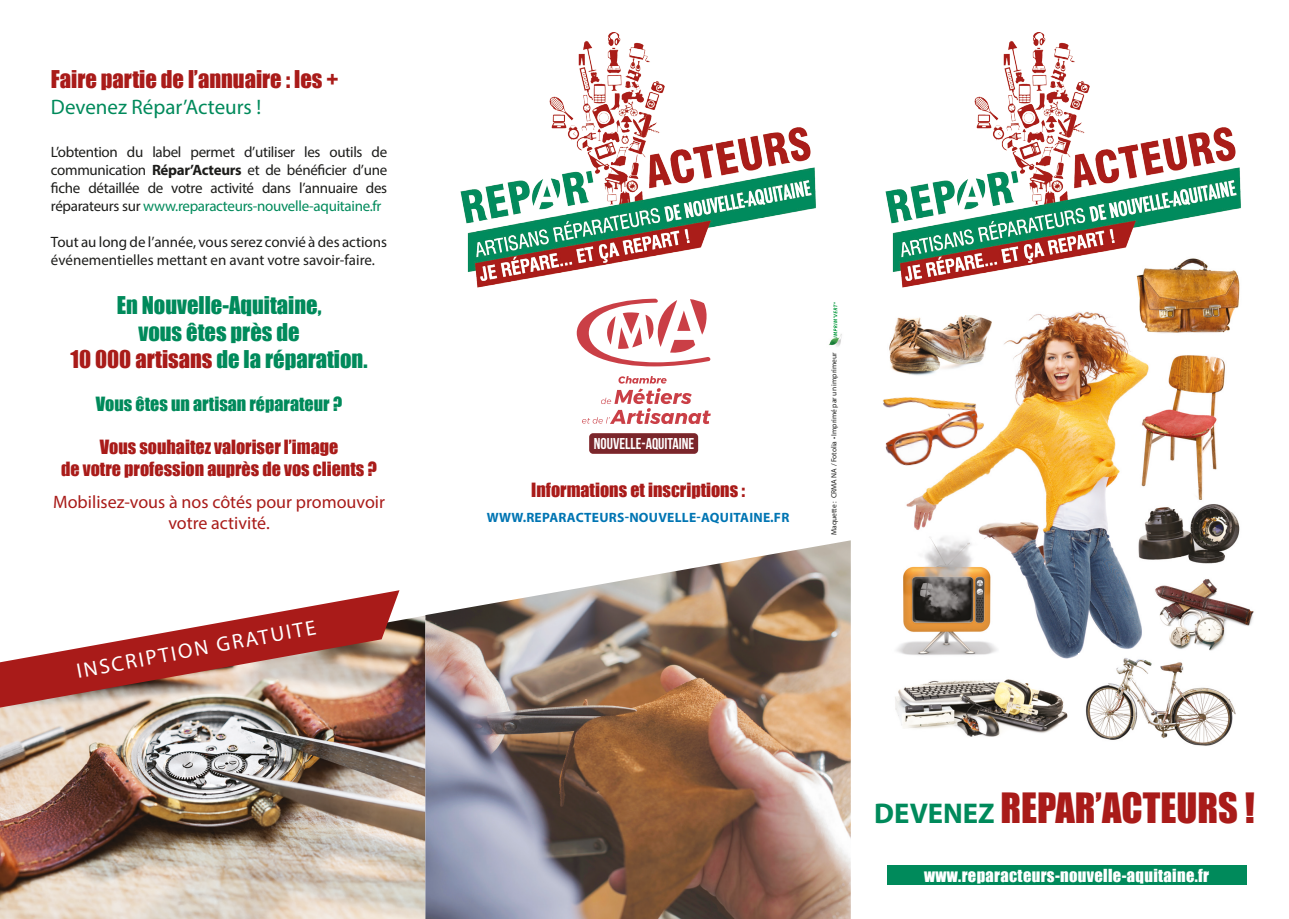
<style>
.page{position:relative;width:1289px;height:919px;background:#fff}
.page>*{position:absolute;margin:0;border:0;box-sizing:border-box;transform-origin:0 0}
.t1{font:38.4px "Impact";color:#a91b19}
.t2{font:22.5px "Impact";color:#008a5b}
.t3{font:22.5px "Impact";color:#a91b19}
.t4{font:21px "Myriad Pro";color:#008a5b}
.t5{font:21px "Myriad Pro";color:#fff}
.t6{font:18px/21.6px "Impact";color:#a91b19;text-align:center}
.t7{font:18px/21.6px "Myriad Pro";color:#a91b19;text-align:center}
.t8{font:18px "Impact";color:#008a5b}
.t9{font:16.5px "Impact";letter-spacing:.02em;color:#fff}
.t10{font:700 15.75px "Bebas Neue";color:#fff}
.t11{font:15px/18px "Myriad Pro";letter-spacing:-.005em;color:#1d1d1b;text-align:justify}
.t12{font:700 13.5px "Myriad Pro";letter-spacing:.02em;color:#0075b3}
.t13{font:7.5px "Myriad Pro";color:#1d1d1b}
.s1{font-weight:700}
.s2{color:#008a5b}
.s3{color:#a91b19}
.s4{font-family:"Myriad Pro";font-weight:700;font-size:28.65px;color:#008a5b}
</style>
<div class="page">
<img style="left:0;top:615px;width:425px;height:303px">
<img style="left:425px;top:540px;width:425px;height:378px">
<img style="left:906px;top:311px;width:236px;height:348px">
<img style="left:889px;top:316px;width:102px;height:60px">
<img style="left:885px;top:32px;width:356px;height:256px">
<img style="left:460px;top:32px;width:356px;height:256px">
<img style="left:896px;top:531px;width:103px;height:128px">
<img style="left:1125px;top:251px;width:116px;height:87px">
<img style="left:883px;top:379px;width:123px;height:96px">
<img style="left:1155px;top:579px;width:99px;height:72px">
<img style="left:895px;top:679px;width:173px;height:58px">
<img style="left:1078px;top:653px;width:158px;height:93px">
<img style="left:1132px;top:504px;width:108px;height:62px">
<div style="left:589px;top:433px;width:109px;height:20px;background:#7a262b;border-radius:4px"></div>
<svg style="left:582px;top:376px;width:128px;height:48px"></svg>
<svg style="left:576px;top:298px;width:134px;height:68px"></svg>
<svg style="left:0;top:590px;width:399px;height:117px"></svg>
<img style="left:1131px;top:337px;width:110px;height:167px">
<div style="left:887px;top:865px;width:359px;height:19px;background:#008a5b"></div>
<img style="left:829px;top:333px;width:13px;height:14px">
<svg style="left:833px;top:302px;width:4px;height:35px"></svg>
<p class="t3" style="left:51px;top:62px;width:289px">Faire partie de l’annuaire : les +</p>
<p class="t4" style="left:51px;top:94px;width:212px">Devenez Répar’Acteurs !</p>
<p class="t11" style="left:51px;top:143px;width:338px">L’obtention du label permet d’utiliser les outils de communication <span class="s1">Répar’Acteurs</span> et de bénéficier d’une fiche détaillée de votre activité dans l’annuaire des réparateurs sur <span class="s2">www.reparacteurs-nouvelle-aquitaine.fr</span></p>
<p class="t11" style="left:51px;top:233px;width:338px">Tout au long de l’année, vous serez convié à des actions événementielles mettant en avant votre savoir-faire.</p>
<p class="t2" style="left:117px;top:287px;width:206px">En Nouvelle-Aquitaine,</p>
<p class="t2" style="left:138px;top:314px;width:163px">vous êtes près de</p>
<p class="t2" style="left:71px;top:341px;width:298px"><span class="s3">10 000 artisans</span> de la réparation.</p>
<p class="t8" style="left:96px;top:390px;width:248px">Vous êtes un artisan réparateur ?</p>
<p class="t6" style="left:61px;top:435px;width:317px">Vous souhaitez valoriser l’image<br>de votre profession auprès de vos clients ?</p>
<p class="t7" style="left:53px;top:490px;width:333px">Mobilisez-vous à nos côtés pour promouvoir votre activité.</p>
<p class="t5" style="left:74px;top:657px;width:244px;rotate:-10deg">INSCRIPTION GRATUITE</p>
<p class="t10" style="left:594px;top:435px;width:102px">NOUVELLE-AQUITAINE</p>
<p class="t6" style="left:531px;top:478px;width:215px">Informations et inscriptions :</p>
<p class="t12" style="left:487px;top:508px;width:304px">WWW.REPARACTEURS-NOUVELLE-AQUITAINE.FR</p>
<p class="t13" style="left:829px;top:535px;width:184px;rotate:-90deg">Maquette : CRMA NA / Fotolia • Imprimé par un imprimeur</p>
<p class="t1" style="left:874px;top:777px;width:382px"><span class="s4">DEVENEZ</span> REPAR’ACTEURS !</p>
<p class="t9" style="left:924px;top:862px;width:286px">www.reparacteurs-nouvelle-aquitaine.fr</p>
</div>
